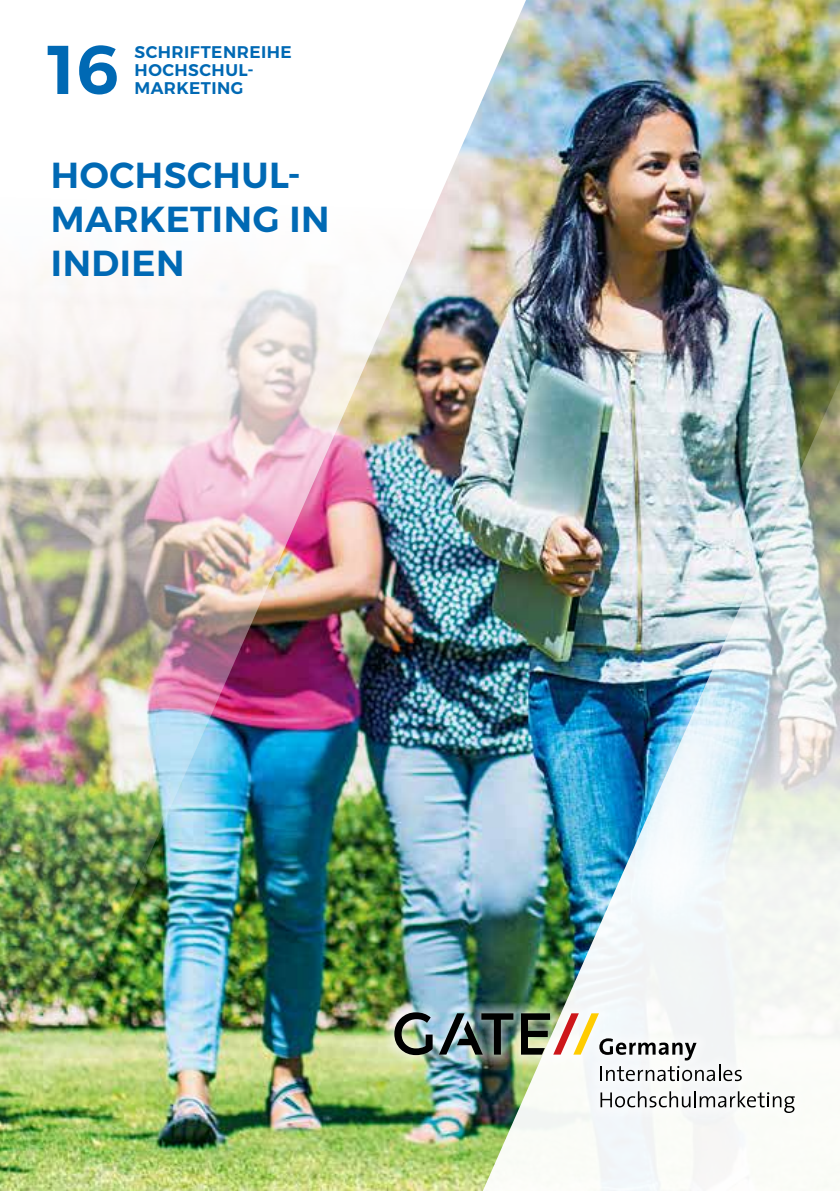
<style>
.page{position:relative;width:840px;height:1191px;background:#fff}
.page>*{position:absolute;margin:0;border:0;box-sizing:border-box;transform-origin:0 0}
.t1{font:600 68.8px "Montserrat";color:#0069b4}
.t2{font:600 36px/44px "Montserrat";letter-spacing:.015em;color:#0069b4}
.t3{font:600 16.8px/18.2px "Montserrat";letter-spacing:.03em;color:#0069b4}
</style>
<div class="page">
<img style="left:0;top:132px;width:468px;height:1059px">
<img style="left:468px;top:0;width:371px;height:1191px">
<img style="left:383px;top:1001px;width:422px;height:123px">
<svg style="left:600px;top:1091px;width:194px;height:22px"></svg>
<img style="left:394px;top:1012px;width:38px;height:43px">
<img style="left:439px;top:1013px;width:74px;height:41px">
<svg style="left:520px;top:1013px;width:221px;height:68px"></svg>
<h1 class="t1" style="left:48px;top:15px;width:73px">16</h1>
<p class="t3" style="left:134px;top:43px;width:159px">SCHRIFTENREIHE<br>HOCHSCHUL-</p>
<p class="t3" style="left:134px;top:79px;width:110px">MARKETING</p>
<h2 class="t2" style="left:51px;top:153px;width:280px">HOCHSCHUL-<br>MARKETING IN<br>INDIEN</h2>
</div>
